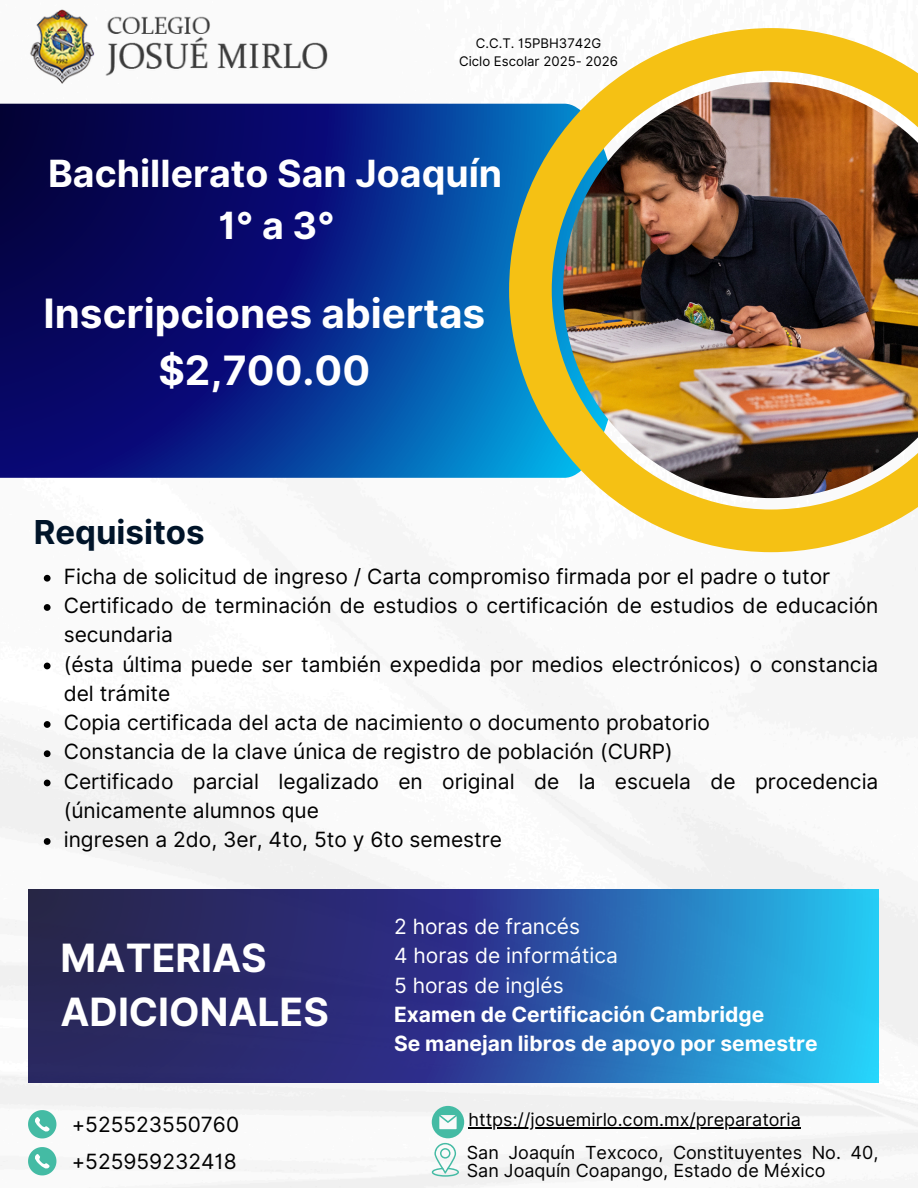
<style>
.page{position:relative;width:918px;height:1188px;background:#fff}
.page>*{position:absolute;margin:0;border:0;box-sizing:border-box;transform-origin:0 0}
.t1{font:700 40.5px/56.2px "Inter";color:#fff;text-align:center}
.t2{font:700 39px/54px "Inter";color:#fff}
.t3{font:700 37.5px/51.8px "Inter";color:#fff;text-align:center}
.t4{font:700 33px "Inter";color:#001429}
.t5{font:21px/29.2px "Inter";color:#000}
.t6{font:21px/29.2px "Inter";color:#fff}
.t7{font:700 21px "Inter";color:#fff}
.t8{font:18px/18px "Inter";color:#000}
.t9{font:13.2px "Inter";color:#000}
.s1{font-weight:700}
</style>
<div class="page">
<img style="left:0;top:103px;width:918px;height:1085px">
<svg style="left:28px;top:889px;width:851px;height:193px;background:#295497"></svg>
<svg style="left:28px;top:1110px;width:28px;height:28px"></svg>
<svg style="left:432px;top:1106px;width:32px;height:71px"></svg>
<hr style="left:469px;top:1127px;width:332px;height:2px;background:#000">
<svg style="left:28px;top:1147px;width:28px;height:28px"></svg>
<svg style="left:44px;top:575px;width:7px;height:7px"></svg>
<svg style="left:44px;top:604px;width:7px;height:7px"></svg>
<svg style="left:44px;top:663px;width:7px;height:6px"></svg>
<svg style="left:44px;top:721px;width:7px;height:7px"></svg>
<svg style="left:44px;top:750px;width:7px;height:7px"></svg>
<svg style="left:44px;top:780px;width:7px;height:6px"></svg>
<svg style="left:44px;top:838px;width:7px;height:7px"></svg>
<svg style="left:0;top:104px;width:509px;height:374px;background:#06237f"></svg>
<img style="left:509px;top:28px;width:409px;height:524px">
<img style="left:30px;top:9px;width:298px;height:75px">
<h4 class="t9" style="left:476px;top:35px;width:127px">C.C.T. 15PBH3742G</h4>
<p class="t9" style="left:459px;top:53px;width:160px">Ciclo Escolar 2025- 2026</p>
<h1 class="t3" style="left:48px;top:147px;width:456px">Bachillerato San Joaquín<br>1° a 3°</h1>
<p class="t1" style="left:43px;top:285px;width:443px">Inscripciones abiertas $2,700.00</p>
<h2 class="t4" style="left:34px;top:512px;width:172px">Requisitos</h2>
<h3 class="t5" style="left:64px;top:562px;width:768px">Ficha de solicitud de ingreso / Carta compromiso firmada por el padre o tutor</h3>
<p class="t5" style="left:64px;top:591px;width:816px">Certificado de terminación de estudios o certificación de estudios de educación secundaria</p>
<p class="t5" style="left:64px;top:649px;width:816px">(ésta última puede ser también expedida por medios electrónicos) o constancia del trámite</p>
<p class="t5" style="left:64px;top:708px;width:648px">Copia certificada del acta de nacimiento o documento probatorio</p>
<p class="t5" style="left:64px;top:737px;width:611px">Constancia de la clave única de registro de población (CURP)</p>
<p class="t5" style="left:64px;top:766px;width:816px">Certificado parcial legalizado en original de la escuela de procedencia (únicamente alumnos que</p>
<p class="t5" style="left:64px;top:825px;width:440px">ingresen a 2do, 3er, 4to, 5to y 6to semestre</p>
<p class="t2" style="left:60px;top:931px;width:270px">MATERIAS<br>ADICIONALES</p>
<p class="t5" style="left:72px;top:1109px;width:169px">+525523550760</p>
<h2 class="t5" style="left:72px;top:1146px;width:167px">+525959232418</h2>
<h4 class="t6" style="left:394px;top:912px;width:372px">2 horas de francés<br>4 horas de informática<br>5 horas de inglés<br><span class="s1">Examen de Certificación Cambridge</span></h4>
<p class="t7" style="left:394px;top:1031px;width:425px">Se manejan libros de apoyo por semestre</p>
<p class="t8" style="left:469px;top:1111px;width:334px">https://josuemirlo.com.mx/preparatoria</p>
<p class="t8" style="left:467px;top:1144px;width:413px">San Joaquín Texcoco, Constituyentes No. 40,<br>San Joaquín Coapango, Estado de México</p>
</div>
